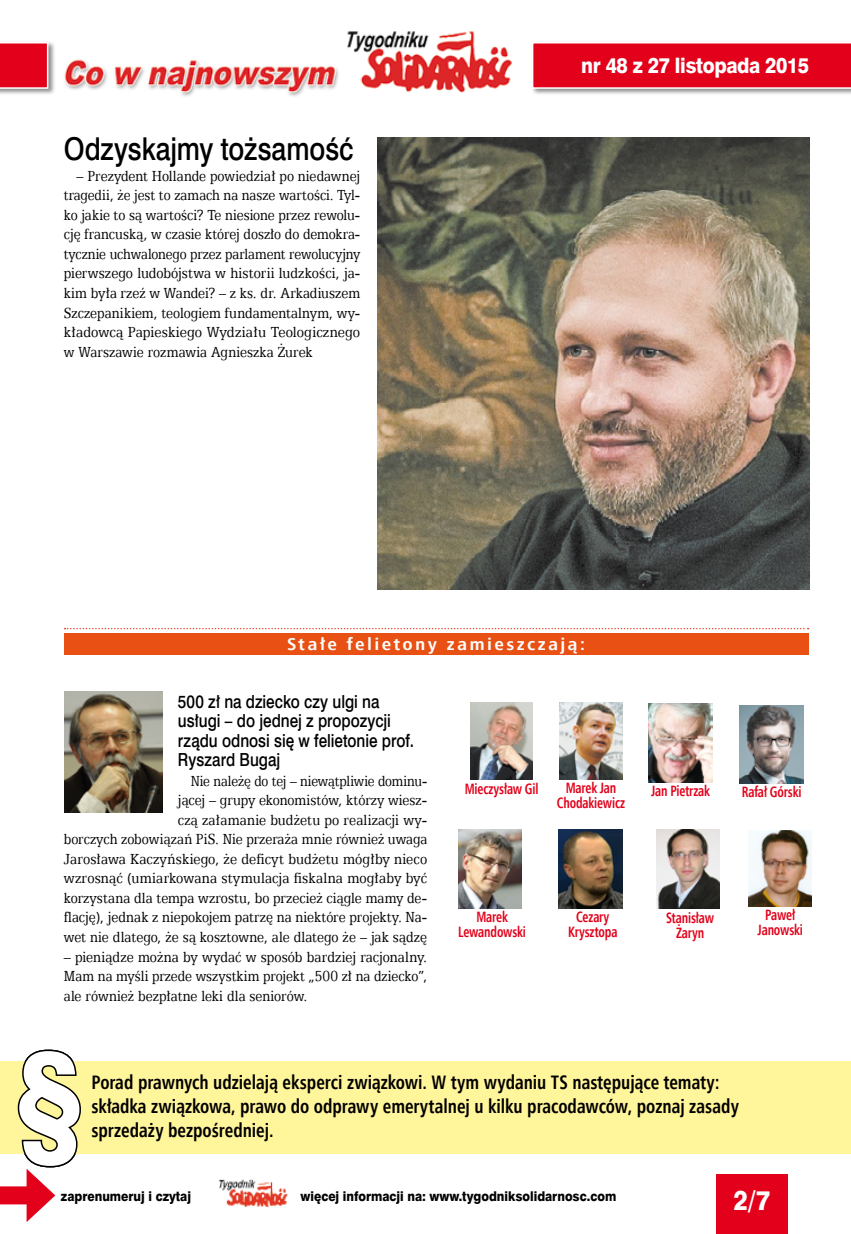
<style>
.page{position:relative;width:851px;height:1234px;background:#fff}
.page>*{position:absolute;margin:0;border:0;box-sizing:border-box;transform-origin:0 0}
.t1{font:31.5px "Swis 721 Md EU";letter-spacing:-.005em;color:#000;scale:.85 1}
.t2{font:27px "Swis 721 Hv EU";color:#fff;scale:.9 1}
.t3{font:21.3px "Swis 721 Hv EU";letter-spacing:-.02em;color:#fff;scale:.9 1}
.t4{font:700 21px/24px "Humnst 777 Cn EU";letter-spacing:.01em;color:#000;text-align:justify;scale:.83 1}
.t5{font:700 19.5px/24px "Humnst 777 Cn EU";color:#000;scale:.91 1}
.t6{font:18px/19.5px "Swis 721 Md EU";color:#000;scale:.85 1}
.t7{font:700 17.1px "Humnst 777 Cn EU";letter-spacing:.12em;color:#fff;scale:1.16 1}
.t8{font:16.5px/19.5px "Egyptian 505 EU";letter-spacing:.005em;color:#000;text-align:justify;scale:.85 1}
.t9{font:16.5px/19.5px "Egyptian 505 EU";letter-spacing:.005em;color:#000;text-align:right;scale:.83 1}
.t10{font:16.5px/19.5px "Egyptian 505 EU";letter-spacing:.005em;color:#000;text-align:justify;scale:.86 1}
.t11{font:700 15px/15px "Humnst 777 Cn EU";letter-spacing:-.015em;color:#e2001a;text-align:center;scale:.83 1}
.t12{font:13.5px "Swis 721 Hv EU";color:#000;scale:.9 1}
</style>
<div class="page">
<div style="left:716px;top:1174px;width:72px;height:59px;background:#e2001a"></div>
<img style="left:219px;top:1179px;width:69px;height:27px">
<div style="left:0;top:1186px;width:38px;height:18px;background:#e2001a"></div>
<div style="left:0;top:1060px;width:850px;height:92px;background:#fff59b"></div>
<svg style="left:17px;top:1049px;width:65px;height:172px"></svg>
<svg style="left:65px;top:627px;width:743px;height:2px"></svg>
<div style="left:64px;top:633px;width:744px;height:21px;background:#e85113"></div>
<img style="left:64px;top:31px;width:448px;height:65px">
<div style="left:530px;top:41px;width:320px;height:54px;background:#000;opacity:.45"></div>
<svg style="left:531px;top:42px;width:319px;height:47px;background:#e3122a"></svg>
<div style="left:0;top:41px;width:55px;height:54px;background:#000;opacity:.45"></div>
<svg style="left:0;top:42px;width:48px;height:47px;background:#e4162d"></svg>
<img style="left:656px;top:829px;width:63px;height:78px">
<img style="left:558px;top:829px;width:64px;height:78px">
<img style="left:458px;top:829px;width:63px;height:78px">
<img style="left:559px;top:702px;width:63px;height:77px">
<img style="left:748px;top:830px;width:63px;height:76px">
<img style="left:377px;top:137px;width:432px;height:452px">
<img style="left:648px;top:703px;width:64px;height:78px">
<img style="left:739px;top:705px;width:64px;height:78px">
<img style="left:470px;top:702px;width:62px;height:77px">
<img style="left:65px;top:691px;width:98px;height:121px">
<h1 class="t1" style="left:64px;top:130px;width:342px">Odzyskajmy tożsamość</h1>
<p class="t8" style="left:64px;top:166px;width:350px;text-indent:13px">– Prezydent Hollande powiedział po niedawnej tragedii, że jest to zamach na nasze wartości. Tyl&shy;ko jakie to są wartości? Te niesione przez rewolu&shy;cję francuską, w czasie której doszło do demokra&shy;tycznie uchwalonego przez parlament rewolucyjny pierwszego ludobójstwa w historii ludzkości, ja&shy;kim była rzeź w Wandei? – z ks. dr. Arkadiuszem Szczepanikiem, teologiem fundamentalnym, wy&shy;kładowcą Papieskiego Wydziału Teologicznego w Warszawie rozmawia Agnieszka Żurek</p>
<p class="t3" style="left:581px;top:52px;width:255px">nr 48 z 27 listopada 2015</p>
<p class="t7" style="left:287px;top:633px;width:258px">Stałe felietony zamieszczają:</p>
<p class="t6" style="left:178px;top:692px;width:279px">500 zł na dziecko czy ulgi na usługi – do jednej z propozycji rządu odnosi się w felietonie prof.<br>Ryszard Bugaj</p>
<p class="t9" style="left:64px;top:770px;width:439px">Nie należę do tej – niewątpliwie dominu-<br>jącej – grupy ekonomistów, którzy wiesz-<br>czą załamanie budżetu po realizacji wy-<br>borczych zobowiązań PiS. Nie przeraża mnie również uwaga Jarosława Kaczyńskiego, że deficyt budżetu mógłby nieco wzrosnąć (umiarkowana stymulacja fiskalna mogłaby być korzystana dla tempa wzrostu, bo przecież ciągle mamy de&shy;flację), jednak z niepokojem patrzę na niektóre projekty. Na&shy;wet nie dlatego, że są kosztowne, ale dlatego że – jak sądzę</p>
<p class="t10" style="left:64px;top:946px;width:424px">– pieniądze można by wydać w sposób bardziej racjonalny.<br>Mam na myśli przede wszystkim projekt „500 zł na dziecko”, ale również bezpłatne leki dla seniorów.</p>
<p class="t11" style="left:557px;top:780px;width:84px">Marek Jan<br>Chodakiewicz</p>
<p class="t11" style="left:464px;top:781px;width:90px">Mieczysław Gil</p>
<p class="t11" style="left:651px;top:782px;width:72px">Jan Pietrzak</p>
<p class="t11" style="left:741px;top:784px;width:73px">Rafał Górski</p>
<p class="t11" style="left:458px;top:908px;width:83px">Marek<br>Lewandowski</p>
<p class="t11" style="left:568px;top:908px;width:61px">Cezary<br>Krysztopa</p>
<p class="t11" style="left:666px;top:910px;width:59px">Stanisław<br>Żaryn</p>
<p class="t11" style="left:757px;top:907px;width:56px">Paweł<br>Janowski</p>
<p class="t4" style="left:96px;top:1069px;width:761px">Porad prawnych udzielają eksperci związkowi. W tym wydaniu TS następujące tematy: międzyzakładowa komisja koordynacyjna (MKK), prawo do zasiłku przedemerytalnego a dochód z wynajmu</p>
<p class="t5" style="left:91px;top:1069px;width:713px">Porad prawnych udzielają eksperci związkowi. W tym wydaniu TS następujące tematy: składka związkowa, prawo do odprawy emerytalnej u kilku pracodawców, poznaj zasady sprzedaży bezpośredniej.</p>
<p class="t12" style="left:61px;top:1187px;width:146px">zaprenumeruj i czytaj</p>
<p class="t12" style="left:300px;top:1187px;width:352px">więcej informacji na: www.tygodniksolidarnosc.com</p>
<h2 class="t2" style="left:733px;top:1183px;width:42px">2/7</h2>
</div>
